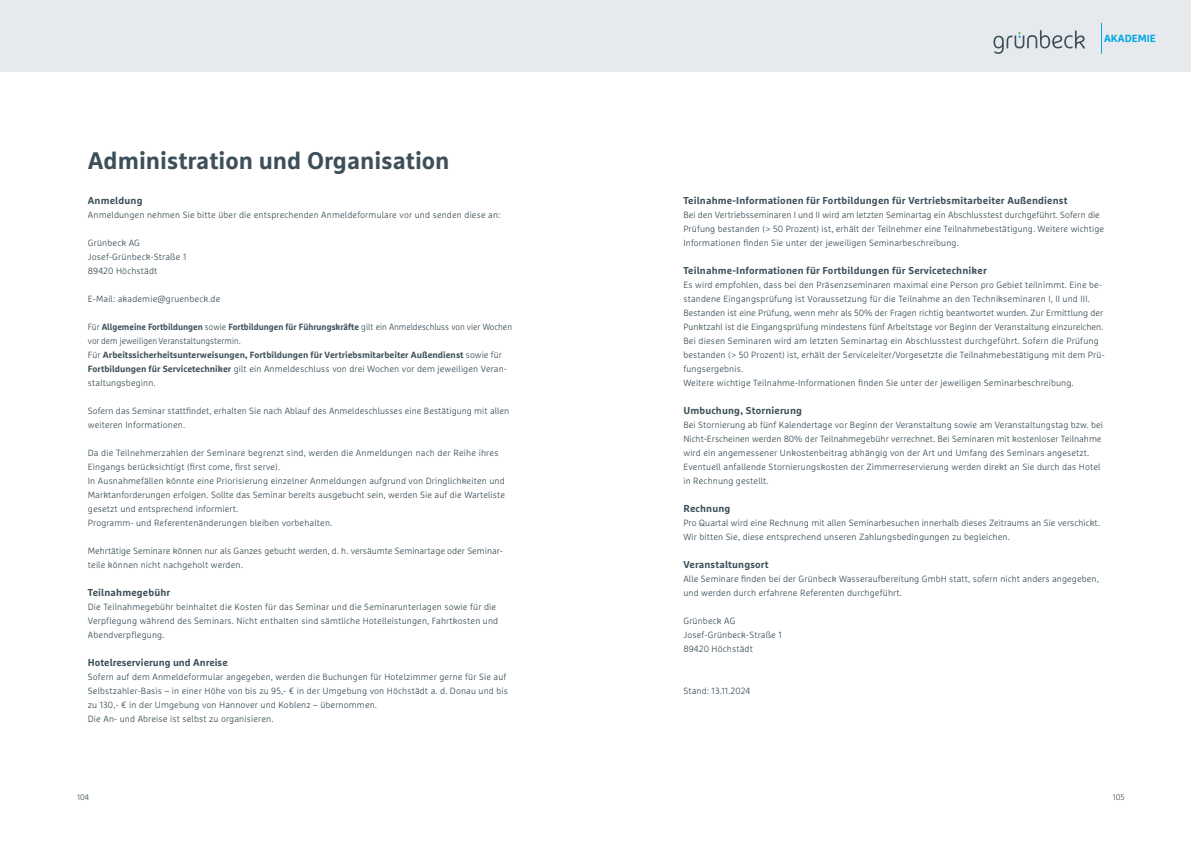
<style>
.page{position:relative;width:1191px;height:842px;background:#fff}
.page>*{position:absolute;margin:0;border:0;box-sizing:border-box;transform-origin:0 0}
.t1{font:700 24px "Marselis Pro";color:#3d4f59}
.t2{font:700 10.4px "Marselis Pro";color:#00a6e4}
.t3{font:700 10px "Marselis Pro";letter-spacing:.015em;color:#3d4f59}
.t4{font:300 9px/14px "Marselis Pro";letter-spacing:.015em;color:#3d4f59}
.t5{font:700 9px/14px "Marselis Pro";color:#3d4f59;scale:.94 1}
.t6{font:300 8px "Marselis Pro";color:#3d4f59}
.s1{font-weight:300}
</style>
<div class="page">
<div style="left:587px;top:0;width:604px;height:72px;background:#e6eaed"></div>
<svg style="left:993px;top:30px;width:92px;height:24px"></svg>
<hr style="left:1101px;top:23px;width:1px;height:31px;background:#00a6e4">
<div style="left:0;top:0;width:604px;height:72px;background:#e6eaed"></div>
<h1 class="t1" style="left:88px;top:146px;width:363px">Administration und Organisation</h1>
<p class="t3" style="left:88px;top:194px;width:56px">Anmeldung</p>
<p class="t4" style="left:88px;top:208px;width:414px">Anmeldungen nehmen Sie bitte über die entsprechenden Anmeldeformulare vor und senden diese an:</p>
<p class="t4" style="left:88px;top:236px;width:100px">Grünbeck AG<br>Josef-Grünbeck-Straße 1<br>89420 Höchstädt</p>
<p class="t4" style="left:88px;top:292px;width:134px">E-Mail: akademie@gruenbeck.de</p>
<p class="t5" style="left:88px;top:320px;width:453px"><span class="s1">Für</span> Allgemeine Fortbildungen <span class="s1">sowie</span> Fortbildungen für Führungskräfte <span class="s1">gilt ein Anmeldeschluss von vier Wochen vor dem jeweiligen Veranstaltungstermin.<br>Für</span> Arbeitssicherheitsunterweisungen, Fortbildungen für Vertriebsmitarbeiter Außendienst <span class="s1">sowie für </span>Fortbildungen für Servicetechniker <span class="s1">gilt ein Anmeldeschluss von drei Wochen vor dem jeweiligen Veran&shy;staltungsbeginn.</span></p>
<p class="t4" style="left:88px;top:404px;width:423px">Sofern das Seminar stattfindet, erhalten Sie nach Ablauf des Anmeldeschlusses eine Bestätigung mit allen weiteren Informationen.</p>
<p class="t4" style="left:88px;top:446px;width:418px">Da die Teilnehmerzahlen der Seminare begrenzt sind, werden die Anmeldungen nach der Reihe ihres Eingangs berücksichtigt (first come, first serve).<br>In Ausnahmefällen könnte eine Priorisierung einzelner Anmeldungen aufgrund von Dringlichkeiten und Marktanforderungen erfolgen. Sollte das Seminar bereits ausgebucht sein, werden Sie auf die Warteliste gesetzt und entsprechend informiert.<br>Programm- und Referentenänderungen bleiben vorbehalten.</p>
<p class="t4" style="left:88px;top:544px;width:416px">Mehrtätige Seminare können nur als Ganzes gebucht werden, d. h. versäumte Seminartage oder Seminar&shy;teile können nicht nachgeholt werden.</p>
<p class="t3" style="left:88px;top:586px;width:84px">Teilnahmegebühr</p>
<p class="t4" style="left:88px;top:600px;width:412px">Die Teilnahmegebühr beinhaltet die Kosten für das Seminar und die Seminarunterlagen sowie für die<br>Verpflegung während des Seminars. Nicht enthalten sind sämtliche Hotelleistungen, Fahrtkosten und<br>Abendverpflegung.</p>
<p class="t3" style="left:88px;top:656px;width:141px">Hotelreservierung und Anreise</p>
<p class="t4" style="left:88px;top:670px;width:422px">Sofern auf dem Anmeldeformular angegeben, werden die Buchungen für Hotelzimmer gerne für Sie auf Selbstzahler-Basis – in einer Höhe von bis zu 95,- € in der Umgebung von Höchstädt a. d. Donau und bis zu 130,- € in der Umgebung von Hannover und Koblenz – übernommen.<br>Die An- und Abreise ist selbst zu organisieren.</p>
<p class="t2" style="left:1104px;top:32px;width:53px">AKADEMIE</p>
<p class="t3" style="left:683px;top:194px;width:386px">Teilnahme-Informationen für Fortbildungen für Vertriebsmitarbeiter Außendienst</p>
<p class="t4" style="left:683px;top:208px;width:422px">Bei den Vertriebsseminaren I und II wird am letzten Seminartag ein Abschlusstest durchgeführt. Sofern die<br>Prüfung bestanden (&gt; 50 Prozent) ist, erhält der Teilnehmer eine Teilnahmebestätigung. Weitere wichtige<br>Informationen finden Sie unter der jeweiligen Seminarbeschreibung.</p>
<p class="t3" style="left:683px;top:264px;width:305px">Teilnahme-Informationen für Fortbildungen für Servicetechniker</p>
<p class="t4" style="left:683px;top:278px;width:423px">Es wird empfohlen, dass bei den Präsenzseminaren maximal eine Person pro Gebiet teilnimmt. Eine be&shy;standene Eingangsprüfung ist Voraussetzung für die Teilnahme an den Technikseminaren I, II und III.<br>Bestanden ist eine Prüfung, wenn mehr als 50% der Fragen richtig beantwortet wurden. Zur Ermittlung der Punktzahl ist die Eingangsprüfung mindestens fünf Arbeitstage vor Beginn der Veranstaltung einzureichen.<br>Bei diesen Seminaren wird am letzten Seminartag ein Abschlusstest durchgeführt. Sofern die Prüfung bestanden (&gt; 50 Prozent) ist, erhält der Serviceleiter/Vorgesetzte die Teilnahmebestätigung mit dem Prü&shy;fungsergebnis.<br>Weitere wichtige Teilnahme-Informationen finden Sie unter der jeweiligen Seminarbeschreibung.</p>
<p class="t3" style="left:683px;top:404px;width:120px">Umbuchung, Stornierung</p>
<p class="t4" style="left:683px;top:418px;width:421px">Bei Stornierung ab fünf Kalendertage vor Beginn der Veranstaltung sowie am Veranstaltungstag bzw. bei Nicht-Erscheinen werden 80% der Teilnahmegebühr verrechnet. Bei Seminaren mit kostenloser Teilnahme wird ein angemessener Unkostenbeitrag abhängig von der Art und Umfang des Seminars angesetzt.<br>Eventuell anfallende Stornierungskosten der Zimmerreservierung werden direkt an Sie durch das Hotel in Rechnung gestellt.</p>
<p class="t3" style="left:683px;top:502px;width:49px">Rechnung</p>
<p class="t4" style="left:683px;top:516px;width:418px">Pro Quartal wird eine Rechnung mit allen Seminarbesuchen innerhalb dieses Zeitraums an Sie verschickt.<br>Wir bitten Sie, diese entsprechend unseren Zahlungsbedingungen zu begleichen.</p>
<p class="t3" style="left:683px;top:558px;width:87px">Veranstaltungsort</p>
<p class="t4" style="left:683px;top:572px;width:417px">Alle Seminare finden bei der Grünbeck Wasseraufbereitung GmbH statt, sofern nicht anders angegeben, und werden durch erfahrene Referenten durchgeführt.</p>
<p class="t4" style="left:683px;top:614px;width:100px">Grünbeck AG<br>Josef-Grünbeck-Straße 1<br>89420 Höchstädt</p>
<p class="t4" style="left:683px;top:684px;width:68px">Stand: 13.11.2024</p>
<p class="t6" style="left:77px;top:793px;width:13px">104</p>
<p class="t6" style="left:1112px;top:793px;width:13px">105</p>
</div>
